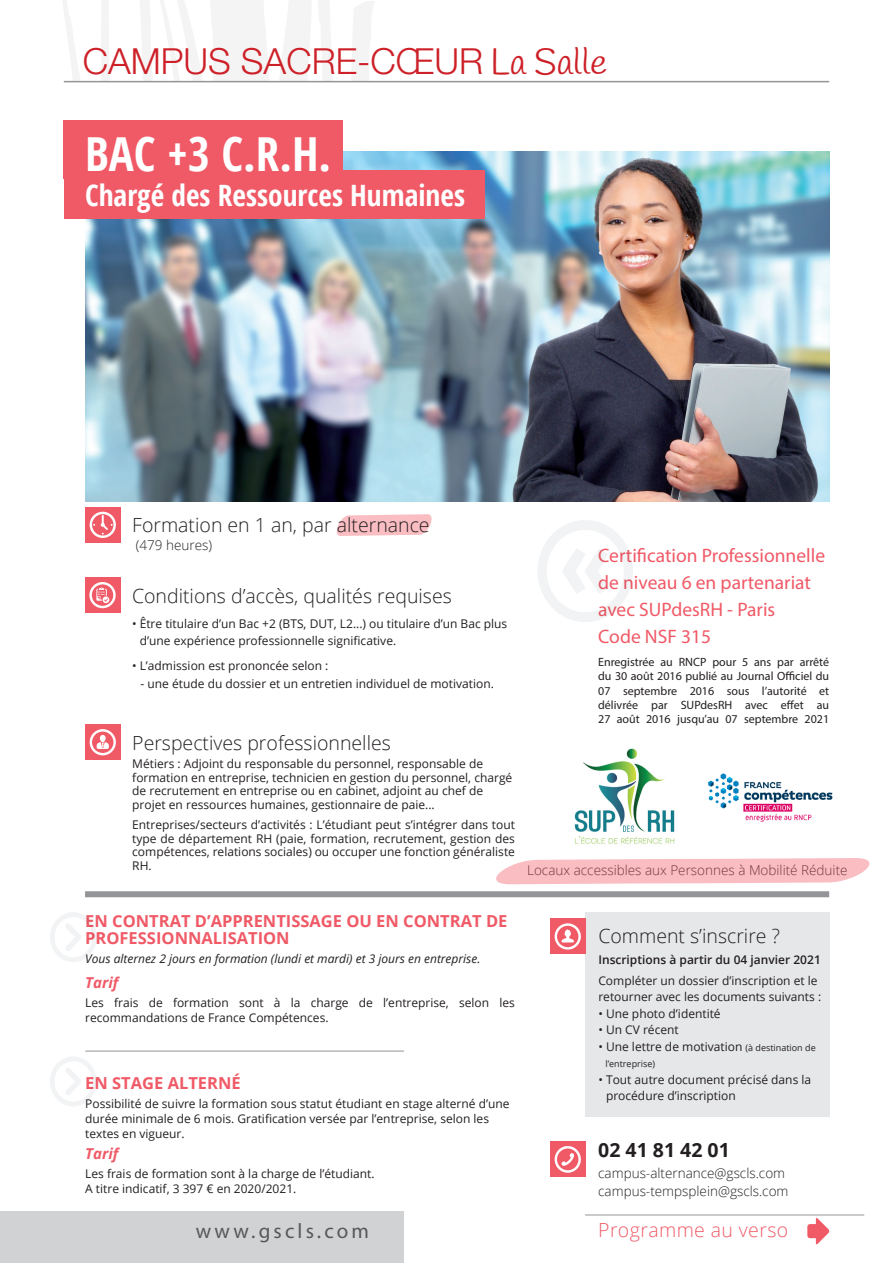
<style>
.page{position:relative;width:893px;height:1263px;background:#fff}
.page>*{position:absolute;margin:0;border:0;box-sizing:border-box;transform-origin:0 0}
.t1{font:700 condensed 46.95px "Open Sans";color:#fff}
.t2{font:300 36px "Helvetica Neue LT Std";color:#cd2027}
.t3{font:700 condensed 29.4px "Open Sans";color:#fff}
.t4{font:21px "Myriad Pro";letter-spacing:.15em;color:#57585a}
.t5{font:300 19.5px "Open Sans";color:#231f20}
.t6{font:19.5px/27px "Myriad Pro";color:#f05a67}
.t7{font:300 19.5px "Open Sans";letter-spacing:.02em;color:#f05a67}
.t8{font:700 19.5px "Open Sans";color:#231f20}
.t9{font:700 16.5px/16.5px "Open Sans";color:#f05a67}
.t10{font:italic 700 15px "Open Sans";color:#f05a67}
.t11{font:300 13.5px "Open Sans";color:#231f20}
.t12{font:12px/13.5px "Open Sans";color:#231f20}
.t13{font:12px/14.4px "Myriad Pro";color:#231f20;text-align:justify}
.t14{font:italic 12px "Open Sans";color:#231f20}
.t15{font:600 12px "Open Sans";color:#231f20}
.t16{font:9px "Open Sans";color:#231f20}
.s1{font-family:"Handlee";font-weight:400}
.s2{font-size:9px}
</style>
<div class="page">
<img style="left:85px;top:152px;width:744px;height:349px">
<div style="left:585px;top:912px;width:244px;height:204px;background:#e6e7e9"></div>
<svg style="left:99px;top:0;width:13px;height:81px"></svg>
<svg style="left:135px;top:0;width:199px;height:81px"></svg>
<svg style="left:350px;top:1px;width:25px;height:80px"></svg>
<svg style="left:63px;top:0;width:24px;height:82px"></svg>
<hr style="left:64px;top:81px;width:765px;height:1px;background:#939598">
<div style="left:85px;top:891px;width:744px;height:6px;background:#939598"></div>
<hr style="left:585px;top:1214px;width:279px;height:1px;background:#939598">
<div style="left:64px;top:120px;width:279px;height:59px;background:#f05a67"></div>
<div style="left:64px;top:170px;width:421px;height:49px;background:#f05a67"></div>
<svg style="left:538px;top:520px;width:95px;height:102px"></svg>
<div style="left:0;top:1212px;width:404px;height:51px;background:#d1d2d4"></div>
<svg style="left:336px;top:514px;width:96px;height:22px;background:#f9c5ca"></svg>
<div style="left:85px;top:507px;width:35px;height:35px;background:#f05a67"></div>
<svg style="left:90px;top:512px;width:26px;height:26px"></svg>
<div style="left:85px;top:578px;width:35px;height:35px;background:#f05a67"></div>
<svg style="left:89px;top:582px;width:27px;height:26px"></svg>
<div style="left:550px;top:919px;width:35px;height:35px;background:#f05a67"></div>
<svg style="left:555px;top:923px;width:26px;height:26px"></svg>
<svg style="left:807px;top:1218px;width:22px;height:27px"></svg>
<div style="left:550px;top:1142px;width:35px;height:35px;background:#f05a67"></div>
<svg style="left:555px;top:1146px;width:26px;height:27px"></svg>
<svg style="left:50px;top:913px;width:46px;height:49px"></svg>
<svg style="left:50px;top:1057px;width:46px;height:49px"></svg>
<div style="left:85px;top:725px;width:35px;height:35px;background:#f05a67"></div>
<svg style="left:90px;top:729px;width:26px;height:26px"></svg>
<svg style="left:496px;top:858px;width:374px;height:26px;background:#f9c4c8"></svg>
<img style="left:708px;top:773px;width:125px;height:49px">
<hr style="left:85px;top:1051px;width:319px;height:1px;background:#939598">
<img style="left:574px;top:748px;width:101px;height:96px">
<p class="t2" style="left:83px;top:39px;width:526px">CAMPUS SACRE-CŒUR <span class="s1">La Salle</span></p>
<p class="t1" style="left:85px;top:121px;width:248px">BAC +3 C.R.H.</p>
<p class="t3" style="left:85px;top:175px;width:381px">Chargé des Ressources Humaines</p>
<p class="t5" style="left:132px;top:511px;width:299px">Formation en 1 an, par alternance</p>
<p class="t11" style="left:136px;top:536px;width:78px">(479 heures)</p>
<p class="t5" style="left:132px;top:583px;width:321px">Conditions d’accès, qualités requises</p>
<p class="t12" style="left:140px;top:615px;width:369px;line-height:16.5px;text-indent:-8px">• Être titulaire d’un Bac +2 (BTS, DUT, L2...) ou titulaire d’un Bac plus d’une expérience professionnelle significative.</p>
<p class="t12" style="left:132px;top:658px;width:198px">• L’admission est prononcée selon :</p>
<p class="t12" style="left:141px;top:677px;width:355px">- une étude du dossier et un entretien individuel de motivation.</p>
<p class="t5" style="left:132px;top:730px;width:260px">Perspectives professionnelles</p>
<p class="t12" style="left:132px;top:757px;width:382px">Métiers : Adjoint du responsable du personnel, responsable de formation en entreprise, technicien en gestion du personnel, chargé de recrutement en entreprise ou en cabinet, adjoint au chef de projet en ressources humaines, gestionnaire de paie...</p>
<p class="t12" style="left:132px;top:818px;width:384px;text-align:justify">Entreprises/secteurs d’activités : L’étudiant peut s’intégrer dans tout type de département RH (paie, formation, recrutement, gestion des compétences, relations sociales) ou occuper une fonction généraliste RH.</p>
<p class="t6" style="left:598px;top:542px;width:228px">Certification Professionnelle</p>
<p class="t6" style="left:598px;top:569px;width:214px">de niveau 6 en partenariat avec SUPdesRH - Paris</p>
<p class="t6" style="left:598px;top:623px;width:114px">Code NSF 315</p>
<p class="t13" style="left:598px;top:654px;width:232px">Enregistrée au RNCP pour 5 ans par arrêté du 30 août 2016 publié au Journal Officiel du 07 septembre 2016 sous l’autorité et délivrée par SUPdesRH avec effet au 27 août 2016 jusqu’au 07 septembre 2021</p>
<p class="t11" style="left:527px;top:861px;width:322px">Locaux accessibles aux Personnes à Mobilité Réduite</p>
<p class="t9" style="left:85px;top:912px;width:424px">EN CONTRAT D’APPRENTISSAGE OU EN CONTRAT DE<br>PROFESSIONNALISATION</p>
<p class="t14" style="left:85px;top:950px;width:397px">Vous alternez 2 jours en formation (lundi et mardi) et 3 jours en entreprise.</p>
<p class="t10" style="left:85px;top:972px;width:35px">Tarif</p>
<p class="t12" style="left:85px;top:995px;width:431px;line-height:15px">Les frais de formation sont à la charge de l’entreprise, selon les recommandations de France Compétences.</p>
<p class="t9" style="left:85px;top:1074px;width:157px">EN STAGE ALTERNÉ</p>
<p class="t12" style="left:85px;top:1096px;width:426px;line-height:15px">Possibilité de suivre la formation sous statut étudiant en stage alterné d’une durée minimale de 6 mois. Gratification versée par l’entreprise, selon les textes en vigueur.</p>
<p class="t10" style="left:85px;top:1143px;width:35px">Tarif</p>
<p class="t12" style="left:85px;top:1167px;width:291px">Les frais de formation sont à la charge de l’étudiant.</p>
<p class="t12" style="left:85px;top:1182px;width:213px">A titre indicatif, 3 397 € en 2020/2021.</p>
<p class="t4" style="left:196px;top:1218px;width:175px">www.gscls.com</p>
<p class="t5" style="left:598px;top:923px;width:183px">Comment s’inscrire ?</p>
<p class="t15" style="left:598px;top:951px;width:224px">Inscriptions à partir du 04 janvier 2021</p>
<p class="t12" style="left:598px;top:972px;width:224px;line-height:16.5px">Compléter un dossier d’inscription et le retourner avec les documents suivants :</p>
<p class="t12" style="left:598px;top:1006px;width:124px">• Une photo d’identité</p>
<p class="t12" style="left:598px;top:1023px;width:82px">• Un CV récent</p>
<p class="t12" style="left:598px;top:1039px;width:219px">• Une lettre de motivation <span class="s2">(à destination de</span></p>
<p class="t16" style="left:605px;top:1058px;width:51px">l’entreprise)</p>
<p class="t12" style="left:606px;top:1071px;width:207px;line-height:16.5px;text-indent:-8px">• Tout autre document précisé dans la procédure d’inscription</p>
<p class="t8" style="left:598px;top:1136px;width:133px">02 41 81 42 01</p>
<p class="t11" style="left:598px;top:1164px;width:188px">campus-alternance@gscls.com</p>
<p class="t11" style="left:598px;top:1181px;width:192px">campus-tempsplein@gscls.com</p>
<p class="t7" style="left:598px;top:1216px;width:192px">Programme au verso</p>
</div>
